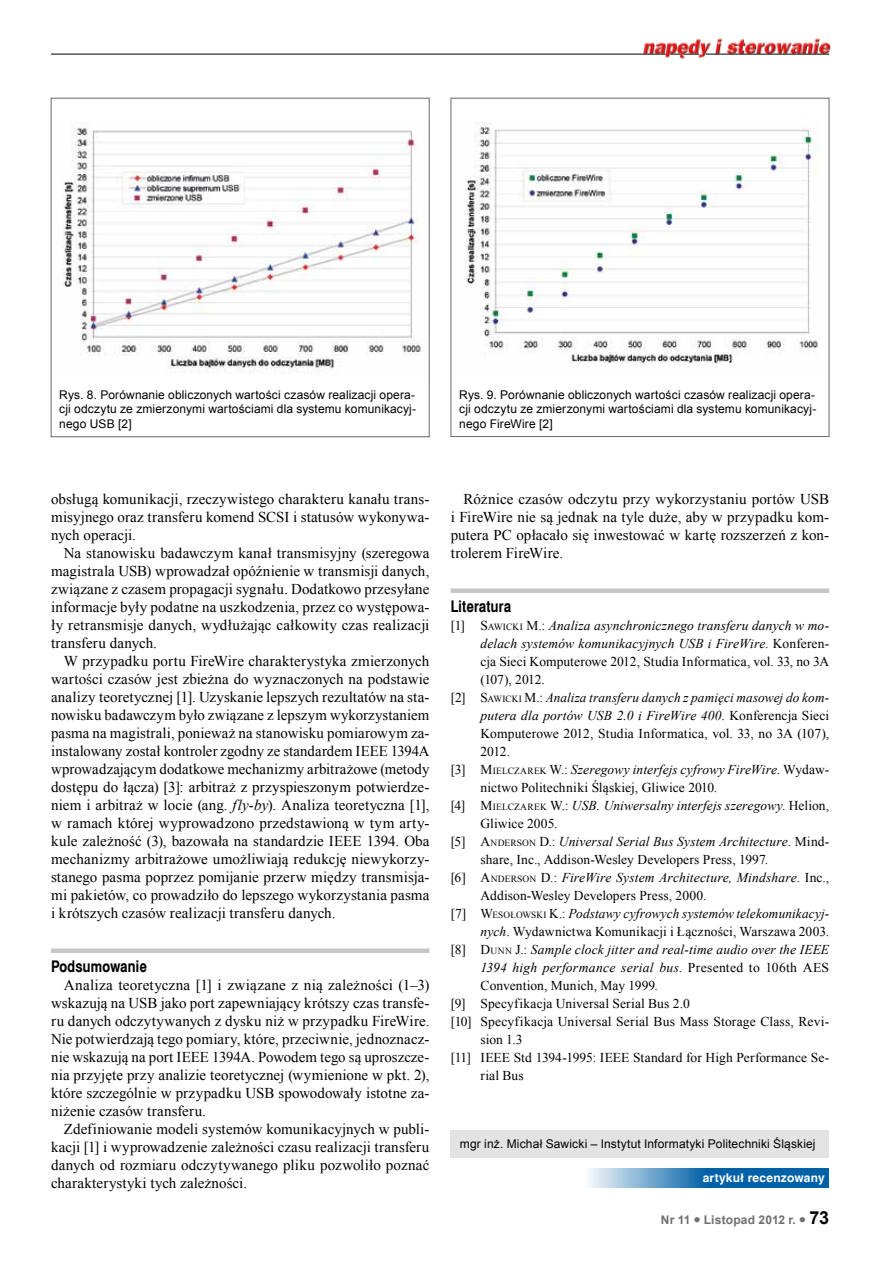
<style>
.page{position:relative;width:893px;height:1263px;background:#fff}
.page>*{position:absolute;margin:0;border:0;box-sizing:border-box;transform-origin:0 0}
.t1{font:700 15.75px "Switzerland Narrow";letter-spacing:.005em;color:#000}
.t2{font:15px/18px "Times New Roman";letter-spacing:.01em;color:#000;text-align:justify}
.t3{font:italic 13.5px "Times New Roman";letter-spacing:.01em;color:#000}
.t4{font:13.5px "Times New Roman";letter-spacing:.005em;color:#000}
.t5{font:12px/14.4px "Arial";letter-spacing:.01em;color:#000;text-align:justify}
.t6{font:700 12px "Arial";letter-spacing:.015em;color:#706f6f}
.t7{font:700 12px "Switzerland";letter-spacing:.015em;color:#fff}
.s1{font-style:italic}
.s2{font-style:normal}
.s3{font-style:normal;font-size:9.45px}
.s4{font-size:18px;color:#000}
</style>
<div class="page">
<img style="left:641px;top:38px;width:190px;height:21px">
<hr style="left:51px;top:54px;width:614px;height:1px;background:#000">
<svg style="left:670px;top:54px;width:29px;height:1px"></svg>
<hr style="left:706px;top:54px;width:123px;height:1px;background:#000">
<img style="left:63px;top:123px;width:361px;height:251px">
<div style="left:51px;top:98px;width:378px;height:339px;border:1px solid #686868"></div>
<img style="left:466px;top:121px;width:354px;height:243px">
<div style="left:451px;top:98px;width:378px;height:339px;border:1px solid #686868"></div>
<div style="left:451px;top:1130px;width:378px;height:27px;background:#e3e3e3"></div>
<svg style="left:589px;top:1169px;width:240px;height:19px;fill:#0061a7"></svg>
<div style="left:51px;top:948px;width:378px;height:5px;background:#c6c6c6"></div>
<div style="left:451px;top:588px;width:378px;height:5px;background:#c6c6c6"></div>
<p class="t5" style="left:59px;top:388px;width:359px">Rys. 8. Porównanie obliczonych wartości czasów realizacji opera&shy;cji odczytu ze zmierzonymi wartościami dla systemu komunikacyj&shy;nego USB [2]</p>
<p class="t5" style="left:459px;top:388px;width:359px">Rys. 9. Porównanie obliczonych wartości czasów realizacji opera&shy;cji odczytu ze zmierzonymi wartościami dla systemu komunikacyj&shy;nego FireWire [2]</p>
<p class="t2" style="left:51px;top:490px;width:380px">obsługą komunikacji, rzeczywistego charakteru kanału trans&shy;misyjnego oraz transferu komend SCSI i statusów wykonywa&shy;nych operacji.</p>
<p class="t2" style="left:51px;top:544px;width:380px;text-indent:13px">Na stanowisku badawczym kanał transmisyjny (szeregowa magistrala USB) wprowadzał opóźnienie w transmisji danych, związane z czasem propagacji sygnału. Dodatkowo przesyłane informacje były podatne na uszkodzenia, przez co występowa&shy;ły retransmisje danych, wydłużając całkowity czas realizacji transferu danych.</p>
<p class="t2" style="left:51px;top:652px;width:380px;text-indent:13px">W przypadku portu FireWire charakterystyka zmierzonych wartości czasów jest zbieżna do wyznaczonych na podstawie analizy teoretycznej [1]. Uzyskanie lepszych rezultatów na sta&shy;nowisku badawczym było związane z lepszym wykorzystaniem pasma na magistrali, ponieważ na stanowisku pomiarowym za&shy;instalowany został kontroler zgodny ze standardem IEEE 1394A wprowadzającym dodatkowe mechanizmy arbitrażowe (metody dostępu do łącza) [3]: arbitraż z przyspieszonym potwierdze&shy;niem i arbitraż w locie (ang. <span class="s1">fly-by</span>). Analiza teoretyczna [1], w ramach której wyprowadzono przedstawioną w tym arty&shy;kule zależność (3), bazowała na standardzie IEEE 1394. Oba mechanizmy arbitrażowe umożliwiają redukcję niewykorzy&shy;stanego pasma poprzez pomijanie przerw między transmisja&shy;mi pakietów, co prowadziło do lepszego wykorzystania pasma i krótszych czasów realizacji transferu danych.</p>
<p class="t1" style="left:51px;top:957px;width:97px">Podsumowanie</p>
<p class="t2" style="left:51px;top:976px;width:380px;text-indent:13px">Analiza teoretyczna [1] i związane z nią zależności (1–3) wskazują na USB jako port zapewniający krótszy czas transfe&shy;ru danych odczytywanych z dysku niż w przypadku FireWire.<br>Nie potwierdzają tego pomiary, które, przeciwnie, jednoznacz&shy;nie wskazują na port IEEE 1394A. Powodem tego są uproszcze&shy;nia przyjęte przy analizie teoretycznej (wymienione w pkt. 2), które szczególnie w przypadku USB spowodowały istotne za&shy;niżenie czasów transferu.</p>
<p class="t2" style="left:51px;top:1120px;width:380px;text-indent:13px">Zdefiniowanie modeli systemów komunikacyjnych w publi&shy;kacji [1] i wyprowadzenie zależności czasu realizacji transferu danych od rozmiaru odczytywanego pliku pozwoliło poznać charakterystyki tych zależności.</p>
<p class="t2" style="left:451px;top:490px;width:380px;text-indent:13px">Różnice czasów odczytu przy wykorzystaniu portów USB i FireWire nie są jednak na tyle duże, aby w przypadku kom&shy;putera PC opłacało się inwestować w kartę rozszerzeń z kon&shy;trolerem FireWire.</p>
<p class="t1" style="left:451px;top:597px;width:62px">Literatura</p>
<p class="t3" style="left:451px;top:616px;width:380px"><span class="s2">[1] S</span><span class="s3">AWICKI</span> <span class="s2">M.:</span> Analiza asynchronicznego transferu danych w mo-</p>
<p class="t3" style="left:480px;top:634px;width:350px">delach systemów komunikacyjnych USB i FireWire<span class="s2">. Konferen-</span></p>
<p class="t4" style="left:480px;top:652px;width:350px">cja Sieci Komputerowe 2012, Studia Informatica, vol. 33, no 3A</p>
<p class="t4" style="left:480px;top:670px;width:66px">(107), 2012.</p>
<p class="t3" style="left:451px;top:688px;width:380px"><span class="s2">[2] S</span><span class="s3">AWICKI</span> <span class="s2">M.</span><span class="s2">:</span> Analiza transferu danych z pamięci masowej do kom-</p>
<p class="t3" style="left:480px;top:706px;width:350px">putera dla portów USB 2.0 i FireWire 400<span class="s2">. Konferencja Sieci</span></p>
<p class="t4" style="left:480px;top:724px;width:350px">Komputerowe 2012, Studia Informatica, vol. 33, no 3A (107),</p>
<p class="t4" style="left:480px;top:742px;width:31px">2012.</p>
<p class="t3" style="left:451px;top:760px;width:380px"><span class="s2">[3] M</span><span class="s3">IELCZAREK</span> <span class="s2">W</span><span class="s2">.:</span> Szeregowy interfejs cyfrowy FireWire<span class="s2">. Wydaw-</span></p>
<p class="t4" style="left:480px;top:778px;width:238px">nictwo Politechniki Śląskiej, Gliwice 2010.</p>
<p class="t3" style="left:451px;top:796px;width:380px"><span class="s2">[4] M</span><span class="s3">IELCZAREK</span> <span class="s2">W.</span><span class="s2">:</span> USB. Uniwersalny interfejs szeregowy<span class="s2">. Helion,</span></p>
<p class="t4" style="left:480px;top:814px;width:78px">Gliwice 2005.</p>
<p class="t3" style="left:451px;top:832px;width:380px"><span class="s2">[5] A</span><span class="s3">NDERSON</span> <span class="s2">D</span><span class="s2">.:</span> Universal Serial Bus System Architecture<span class="s2">. Mind-</span></p>
<p class="t4" style="left:480px;top:850px;width:289px">share, Inc., Addison-Wesley Developers Press, 1997.</p>
<p class="t3" style="left:451px;top:868px;width:380px"><span class="s2">[6] A</span><span class="s3">NDERSON</span> <span class="s2">D.</span><span class="s2">:</span> FireWire System Architecture, Mindshare<span class="s2">. Inc.,</span></p>
<p class="t4" style="left:480px;top:886px;width:228px">Addison-Wesley Developers Press, 2000.</p>
<p class="t3" style="left:451px;top:904px;width:380px"><span class="s2">[7] W</span><span class="s3">ESOŁOWSKI</span> <span class="s2">K</span><span class="s2">.:</span> Podstawy cyfrowych systemów telekomunikacyj-</p>
<p class="t4" style="left:480px;top:922px;width:350px"><span class="s1">nych</span>. Wydawnictwa Komunikacji i Łączności, Warszawa 2003.</p>
<p class="t3" style="left:451px;top:940px;width:380px"><span class="s2">[8] D</span><span class="s3">UNN</span> <span class="s2">J.</span><span class="s2">:</span> Sample clock jitter and real-time audio over the IEEE</p>
<p class="t3" style="left:480px;top:958px;width:350px">1394 high performance serial bus<span class="s2">. Presented to 106th AES</span></p>
<p class="t4" style="left:480px;top:976px;width:179px">Convention, Munich, May 1999.</p>
<p class="t4" style="left:451px;top:994px;width:241px">[9] Specyfikacja Universal Serial Bus 2.0</p>
<p class="t4" style="left:451px;top:1012px;width:380px">[10] Specyfikacja Universal Serial Bus Mass Storage Class, Revi-</p>
<p class="t4" style="left:480px;top:1030px;width:44px">sion 1.3</p>
<p class="t4" style="left:451px;top:1048px;width:380px">[11] IEEE Std 1394-1995: IEEE Standard for High Performance Se-</p>
<p class="t4" style="left:480px;top:1066px;width:45px">rial Bus</p>
<p class="t5" style="left:460px;top:1137px;width:357px">mgr inż. Michał Sawicki – Instytut Informatyki Politechniki Śląskiej</p>
<p class="t7" style="left:703px;top:1170px;width:123px">artykuł recenzowany</p>
<p class="t6" style="left:661px;top:1212px;width:170px">Nr 11 ● Listopad 2012 r. ● <span class="s4">73</span></p>
</div>
